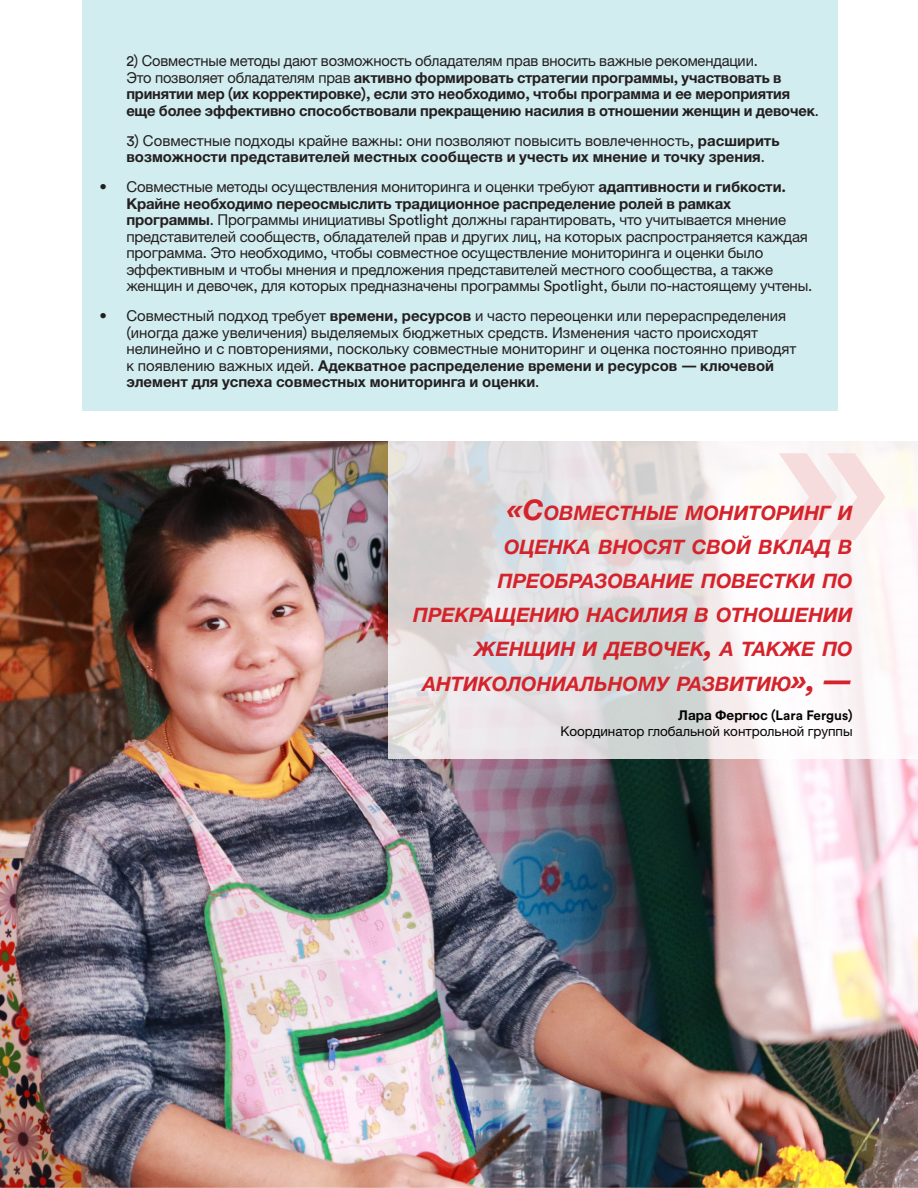
<style>
.page{position:relative;width:918px;height:1188px;background:#fff}
.page>*{position:absolute;margin:0;border:0;box-sizing:border-box;transform-origin:0 0}
.t1{font:700 222px "Circular Std";color:#f7dcdd}
.t2{font:italic 700 19.95px/34.2px "Helvetica Neue LTW1 G";color:#d5232b;text-align:right}
.t3{font:15px/16.5px "Helvetica Neue LTW1 G";letter-spacing:-.01em;color:#231f20}
.t4{font:700 15px/16.5px "Helvetica Neue LTW1 G";letter-spacing:-.01em;color:#231f20}
.t5{font:13.5px "Helvetica Neue LTW1 G";color:#040503}
.t6{font:700 13.5px "Circular Std";color:#040503}
.s1{font-family:"Circular Std";font-weight:400}
.s2{font-weight:400}
.s3{font-family:"Circular Std"}
.s4{font-weight:700}
.s5{font-family:"Circular Std";font-weight:700}
.s6{font-family:"Circular Std";font-weight:900;font-size:28.5px}
.s7{font-size:28.5px}
.s8{font-family:"Helvetica Neue LTW1 G"}
</style>
<div class="page">
<img style="left:0;top:441px;width:918px;height:747px">
<div style="left:82px;top:0;width:756px;height:410px;background:#d2edf0"></div>
<svg style="left:389px;top:441px;width:529px;height:318px"></svg>
<p class="t4" style="left:126px;top:52px;width:694px"><span class="s1">2)</span> <span class="s2">Совместные методы дают возможность обладателям прав вносить важные рекомендации</span><span class="s1">.<br></span><span class="s2">Это позволяет обладателям прав</span> активно формировать стратегии программы<span class="s3">,</span> участвовать в принятии мер <span class="s3">(</span>их корректировке<span class="s3">),</span> если это необходимо<span class="s3">,</span> чтобы программа и ее мероприятия еще более эффективно способствовали прекращению насилия в отношении женщин и девочек<span class="s1">.</span></p>
<p class="t4" style="left:126px;top:132px;width:655px"><span class="s1">3)</span> <span class="s2">Совместные подходы крайне важны</span><span class="s1">:</span> <span class="s2">они позволяют повысить вовлеченность</span><span class="s1">,</span> расширить возможности представителей местных сообществ и учесть их мнение и точку зрения<span class="s1">.</span></p>
<p class="t3" style="left:126px;top:178px;width:688px;text-indent:-27px">• Совместные методы осуществления мониторинга и оценки требуют <span class="s4">адаптивности и гибкости</span><span class="s5">.<br></span><span class="s4">Крайне необходимо переосмыслить традиционное распределение ролей в рамках программы</span><span class="s3">.</span> Программы инициативы <span class="s3">Spotlight</span> должны гарантировать<span class="s3">,</span> что учитывается мнение представителей сообществ<span class="s3">,</span> обладателей прав и других лиц<span class="s3">,</span> на которых распространяется каждая программа<span class="s3">.</span> Это необходимо<span class="s3">,</span> чтобы совместное осуществление мониторинга и оценки было эффективным и чтобы мнения и предложения представителей местного сообщества<span class="s3">,</span> а также женщин и девочек<span class="s3">,</span> для которых предназначены программы <span class="s3">Spotlight,</span> были по<span class="s3">-</span>настоящему учтены<span class="s3">.</span></p>
<p class="t3" style="left:126px;top:307px;width:672px;text-indent:-27px">• Совместный подход требует <span class="s4">времени</span><span class="s5">,</span> <span class="s4">ресурсов</span> и часто переоценки или перераспределения <span class="s3">(</span>иногда даже увеличения<span class="s3">)</span> выделяемых бюджетных средств<span class="s3">.</span> Изменения часто происходят нелинейно и с повторениями<span class="s3">,</span> поскольку совместные мониторинг и оценка постоянно приводят к появлению важных идей<span class="s3">.</span> <span class="s4">Адекватное распределение времени и ресурсов</span> <span class="s5">—</span> <span class="s4">ключевой элемент для успеха совместных мониторинга и оценки</span><span class="s3">.</span></p>
<p class="t1" style="left:775px;top:341px;width:118px">»</p>
<p class="t2" style="left:507px;top:495px;width:347px"><span class="s6">«</span><span class="s7">С</span>овместные мониторинг и</p>
<p class="t2" style="left:413px;top:529px;width:441px">оценка вносят свой вклад в преобразование повестки по прекращению насилия в отношении женщин и девочек<span class="s6">,</span> а также по антиколониальному развитию<span class="s6">», —</span></p>
<p class="t6" style="left:678px;top:707px;width:176px"><span class="s8">Лара Фергюс</span> (Lara Fergus)</p>
<p class="t5" style="left:560px;top:723px;width:294px">Координатор глобальной контрольной группы</p>
</div>
